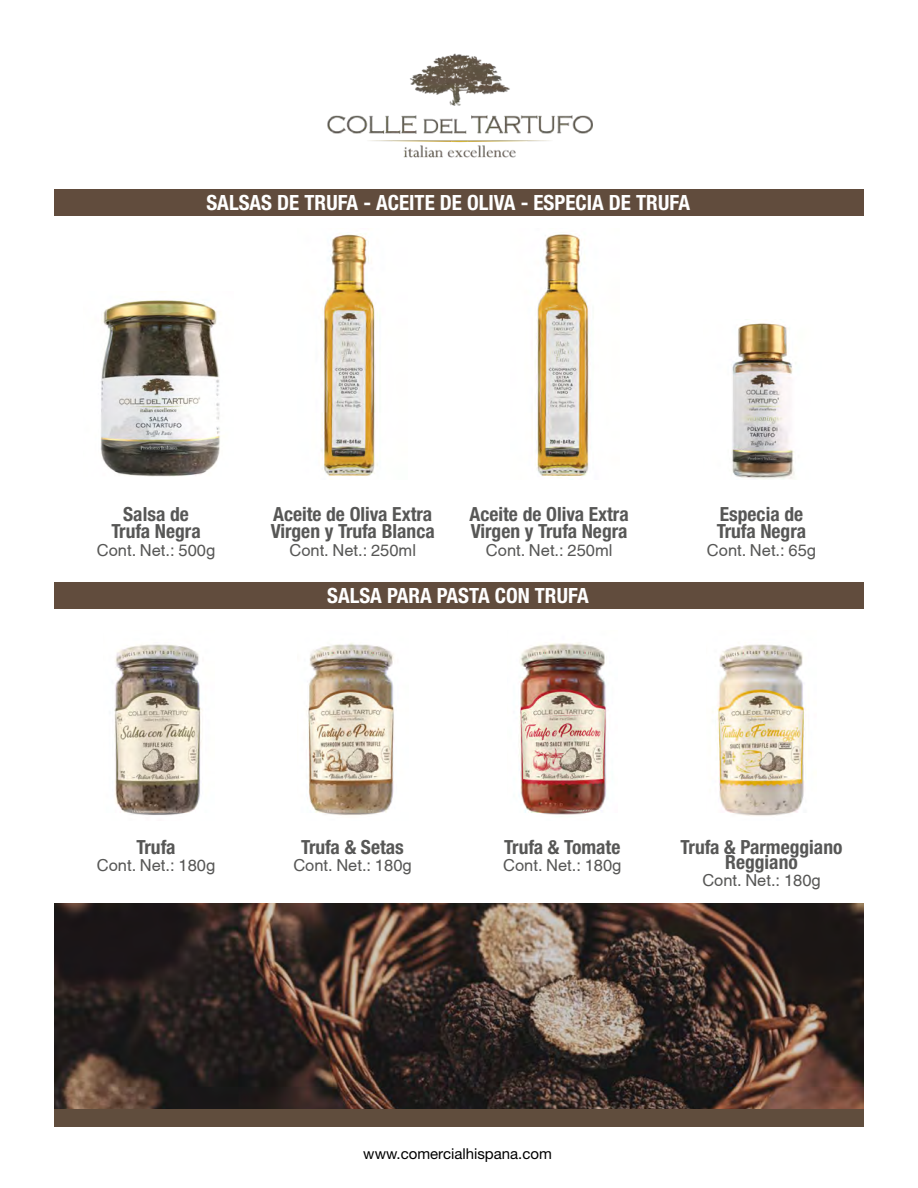
<style>
.page{position:relative;width:918px;height:1188px;background:#fff}
.page>*{position:absolute;margin:0;border:0;box-sizing:border-box;transform-origin:0 0}
.t1{font:700 condensed 21px "Helvetica Neue LT Pro";color:#fff}
.t2{font:700 condensed 19.5px/16.5px "Helvetica Neue LT Pro";color:#575756}
.t3{font:16.5px "Helvetica";color:#575756}
.t4{font:15px "Helvetica Neue LT Std";color:#000}
</style>
<div class="page">
<img style="left:100px;top:300px;width:120px;height:177px">
<img style="left:535px;top:234px;width:54px;height:242px">
<img style="left:321px;top:233px;width:57px;height:243px">
<img style="left:114px;top:644px;width:89px;height:171px">
<img style="left:308px;top:643px;width:86px;height:173px">
<img style="left:519px;top:642px;width:88px;height:173px">
<img style="left:712px;top:644px;width:94px;height:172px">
<img style="left:731px;top:323px;width:65px;height:156px">
<img style="left:54px;top:904px;width:810px;height:205px">
<div style="left:54px;top:1109px;width:810px;height:18px;background:#604d3d"></div>
<div style="left:54px;top:189px;width:810px;height:27px;background:#614c3d"></div>
<div style="left:54px;top:582px;width:810px;height:27px;background:#614c3d"></div>
<img style="left:327px;top:53px;width:266px;height:105px">
<p class="t1" style="left:206px;top:190px;width:485px">SALSAS DE TRUFA - ACEITE DE OLIVA - ESPECIA DE TRUFA</p>
<p class="t2" style="left:111px;top:506px;width:91px;text-align:center">Salsa de<br>Trufa Negra</p>
<p class="t3" style="left:97px;top:541px;width:120px">Cont. Net.: 500g</p>
<p class="t2" style="left:271px;top:506px;width:166px">Aceite de Oliva Extra<br>Virgen y Trufa Blanca</p>
<p class="t3" style="left:289px;top:541px;width:128px">Cont. Net.: 250ml</p>
<p class="t1" style="left:327px;top:583px;width:263px">SALSA PARA PASTA CON TRUFA</p>
<p class="t2" style="left:470px;top:506px;width:161px">Aceite de Oliva Extra<br>Virgen y Trufa Negra</p>
<p class="t3" style="left:486px;top:541px;width:128px">Cont. Net.: 250ml</p>
<p class="t2" style="left:717px;top:506px;width:91px">Especia de<br>Trufa Negra</p>
<p class="t3" style="left:707px;top:541px;width:111px">Cont. Net.: 65g</p>
<p class="t2" style="left:137px;top:838px;width:40px">Trufa</p>
<p class="t3" style="left:97px;top:855px;width:120px">Cont. Net.: 180g</p>
<p class="t2" style="left:301px;top:838px;width:104px">Trufa &amp; Setas</p>
<p class="t3" style="left:293px;top:855px;width:120px">Cont. Net.: 180g</p>
<p class="t2" style="left:504px;top:838px;width:118px">Trufa &amp; Tomate</p>
<p class="t3" style="left:503px;top:855px;width:120px">Cont. Net.: 180g</p>
<p class="t2" style="left:681px;top:839px;width:163px;line-height:15px;text-align:center">Trufa &amp; Parmeggiano<br>Reggiano</p>
<p class="t3" style="left:702px;top:871px;width:120px">Cont. Net.: 180g</p>
<p class="t4" style="left:363px;top:1144px;width:190px">www.comercialhispana.com</p>
</div>
